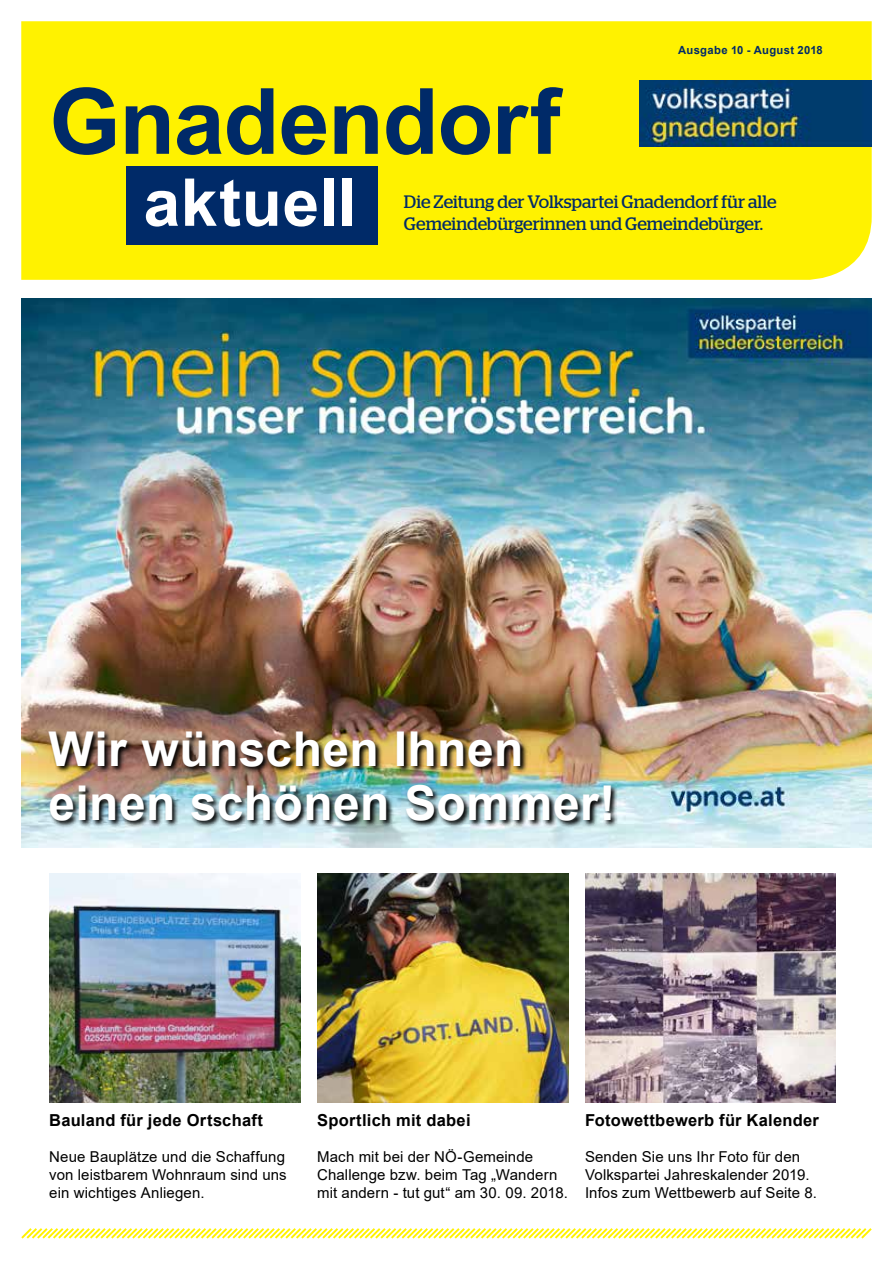
<style>
.page{position:relative;width:893px;height:1263px;background:#fff}
.page>*{position:absolute;margin:0;border:0;box-sizing:border-box;transform-origin:0 0}
.t1{font:700 91.5px "Arial";letter-spacing:-.015em;color:#002a68}
.t2{font:700 66px "Arial";letter-spacing:.01em;color:#fff}
.t3{font:700 48px/54px "Arial";letter-spacing:.01em;color:#fff}
.t4{font:18px/21.6px "Stag";color:#002a68}
.t5{font:700 16.5px "Arial";letter-spacing:.015em;color:#000}
.t6{font:15px/18px "Arial";letter-spacing:.005em;color:#000}
.t7{font:700 11.25px "Arial";letter-spacing:.03em;color:#002a68}
</style>
<div class="page">
<div style="left:21px;top:21px;width:851px;height:259px;background:#fff200"></div>
<img style="left:21px;top:298px;width:851px;height:550px">
<div style="left:126px;top:167px;width:252px;height:78px;background:#002a68"></div>
<img style="left:639px;top:81px;width:233px;height:66px">
<img style="left:48px;top:730px;width:570px;height:98px">
<svg style="left:21px;top:1228px;width:851px;height:11px"></svg>
<img style="left:49px;top:873px;width:251px;height:229px">
<img style="left:317px;top:873px;width:251px;height:229px">
<img style="left:585px;top:873px;width:251px;height:229px">
<p class="t7" style="left:678px;top:42px;width:146px">Ausgabe 10 - August 2018</p>
<h1 class="t1" style="left:49px;top:57px;width:513px">Gnadendorf</h1>
<h2 class="t2" style="left:144px;top:156px;width:214px">aktuell</h2>
<p class="t4" style="left:404px;top:191px;width:374px">Die Zeitung der Volkspartei Gnadendorf für alle<br>Gemeindebürgerinnen und Gemeindebürger.</p>
<h3 class="t3" style="left:49px;top:722px;width:568px">Wir wünschen Ihnen einen schönen Sommer!</h3>
<p class="t5" style="left:49px;top:1108px;width:215px">Bauland für jede Ortschaft</p>
<p class="t6" style="left:49px;top:1147px;width:239px">Neue Bauplätze und die Schaffung von leistbarem Wohnraum sind uns ein wichtiges Anliegen.</p>
<p class="t5" style="left:317px;top:1108px;width:155px">Sportlich mit dabei</p>
<p class="t6" style="left:317px;top:1147px;width:252px">Mach mit bei der NÖ-Gemeinde<br>Challenge bzw. beim Tag „Wandern mit andern - tut gut“ am 30. 09. 2018.</p>
<p class="t5" style="left:585px;top:1108px;width:235px">Fotowettbewerb für Kalender</p>
<p class="t6" style="left:585px;top:1147px;width:234px">Senden Sie uns Ihr Foto für den<br>Volkspartei Jahreskalender 2019.<br>Infos zum Wettbewerb auf Seite 8.</p>
</div>
